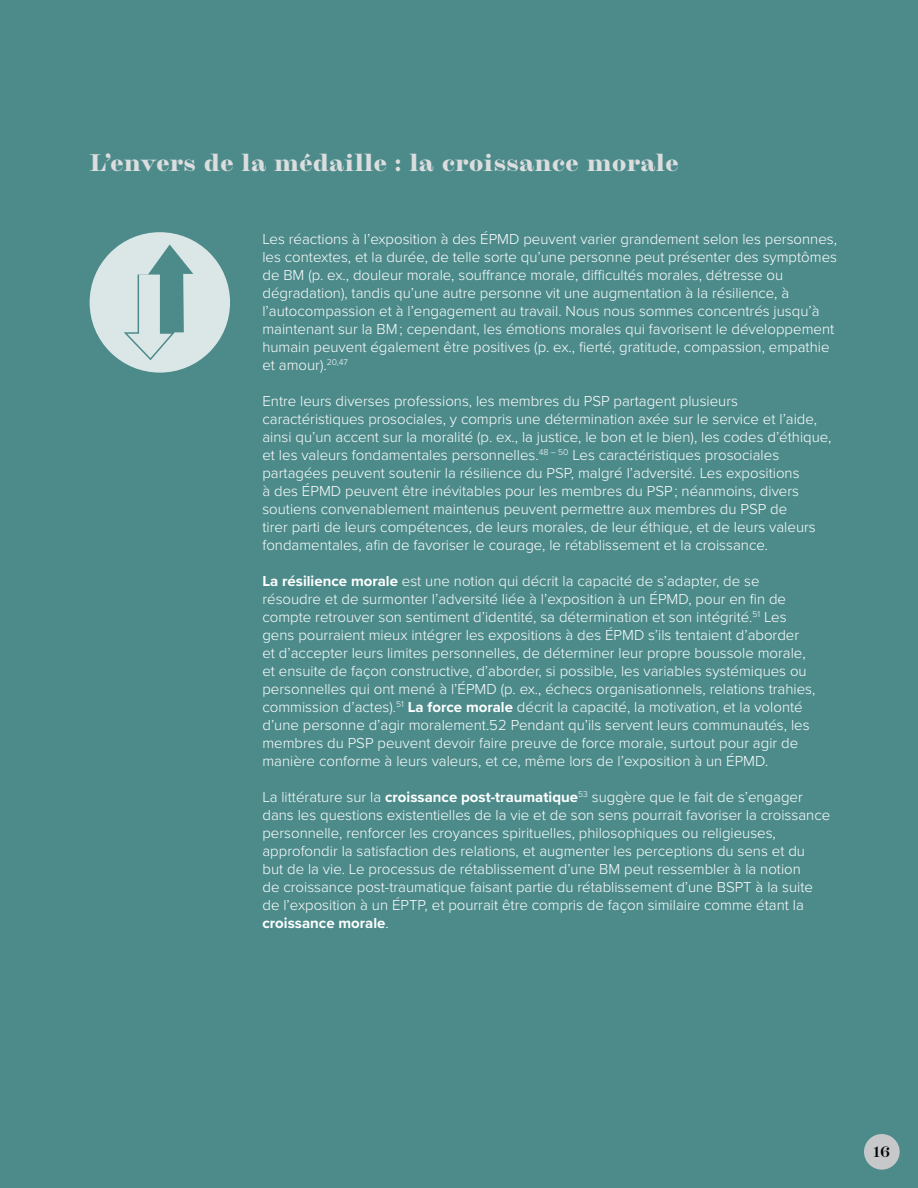
<style>
.page{position:relative;width:918px;height:1188px;background:#4d8b8b}
.page>*{position:absolute;margin:0;border:0;box-sizing:border-box;transform-origin:0 0}
.t1{font:900 24px "Chapman";letter-spacing:.01em;color:#dcddde}
.t2{font:300 15px/18px "Proxima Nova";color:#fff}
.t3{font:700 15px "Chapman";color:#000}
.s1{font-weight:700}
</style>
<div class="page">
<svg style="left:90px;top:232px;width:140px;height:141px"></svg>
<div style="left:864px;top:1134px;width:36px;height:36px;background:#c7c8ca;border-radius:50%"></div>
<h1 class="t1" style="left:90px;top:145px;width:591px">L’envers de la médaille : la croissance morale</h1>
<p class="t2" style="left:262px;top:229px;width:576px">Les réactions à l’exposition à des ÉPMD peuvent varier grandement selon les personnes, les contextes, et la durée, de telle sorte qu’une personne peut présenter des symptômes de BM (p. ex., douleur morale, souffrance morale, difficultés morales, détresse ou dégradation), tandis qu’une autre personne vit une augmentation à la résilience, à l’autocompassion et à l’engagement au travail. Nous nous sommes concentrés jusqu’à maintenant sur la BM ; cependant, les émotions morales qui favorisent le développement humain peuvent également être positives (p. ex., fierté, gratitude, compassion, empathie et amour).<sup>20,47</sup></p>
<p class="t2" style="left:262px;top:391px;width:571px">Entre leurs diverses professions, les membres du PSP partagent plusieurs caractéristiques prosociales, y compris une détermination axée sur le service et l’aide, ainsi qu’un accent sur la moralité (p. ex., la justice, le bon et le bien), les codes d’éthique, et les valeurs fondamentales personnelles.<sup>48</sup> <sup>–</sup> <sup>50</sup> Les caractéristiques prosociales partagées peuvent soutenir la résilience du PSP, malgré l’adversité. Les expositions<br>à des ÉPMD peuvent être inévitables pour les membres du PSP ; néanmoins, divers soutiens convenablement maintenus peuvent permettre aux membres du PSP de<br>tirer parti de leurs compétences, de leurs morales, de leur éthique, et de leurs valeurs fondamentales, afin de favoriser le courage, le rétablissement et la croissance.</p>
<p class="t2" style="left:262px;top:571px;width:554px"><span class="s1">La résilience morale</span> est une notion qui décrit la capacité de s’adapter, de se résoudre et de surmonter l’adversité liée à l’exposition à un ÉPMD, pour en fin de compte retrouver son sentiment d’identité, sa détermination et son intégrité.<sup>51</sup> Les gens pourraient mieux intégrer les expositions à des ÉPMD s’ils tentaient d’aborder et d’accepter leurs limites personnelles, de déterminer leur propre boussole morale, et ensuite de façon constructive, d’aborder, si possible, les variables systémiques ou personnelles qui ont mené à l’ÉPMD (p. ex., échecs organisationnels, relations trahies, commission d’actes).<sup>51</sup> <span class="s1">La force morale</span> décrit la capacité, la motivation, et la volonté d’une personne d’agir moralement.52 Pendant qu’ils servent leurs communautés, les membres du PSP peuvent devoir faire preuve de force morale, surtout pour agir de manière conforme à leurs valeurs, et ce, même lors de l’exposition à un ÉPMD.</p>
<p class="t2" style="left:262px;top:787px;width:569px">La littérature sur la <span class="s1">croissance post-traumatique</span><sup>53</sup> suggère que le fait de s’engager dans les questions existentielles de la vie et de son sens pourrait favoriser la croissance personnelle, renforcer les croyances spirituelles, philosophiques ou religieuses, approfondir la satisfaction des relations, et augmenter les perceptions du sens et du<br>but de la vie. Le processus de rétablissement d’une BM peut ressembler à la notion<br>de croissance post-traumatique faisant partie du rétablissement d’une BSPT à la suite de l’exposition à un ÉPTP, et pourrait être compris de façon similaire comme étant la <span class="s1">croissance morale</span>.</p>
<p class="t3" style="left:874px;top:1140px;width:18px">16</p>
</div>
